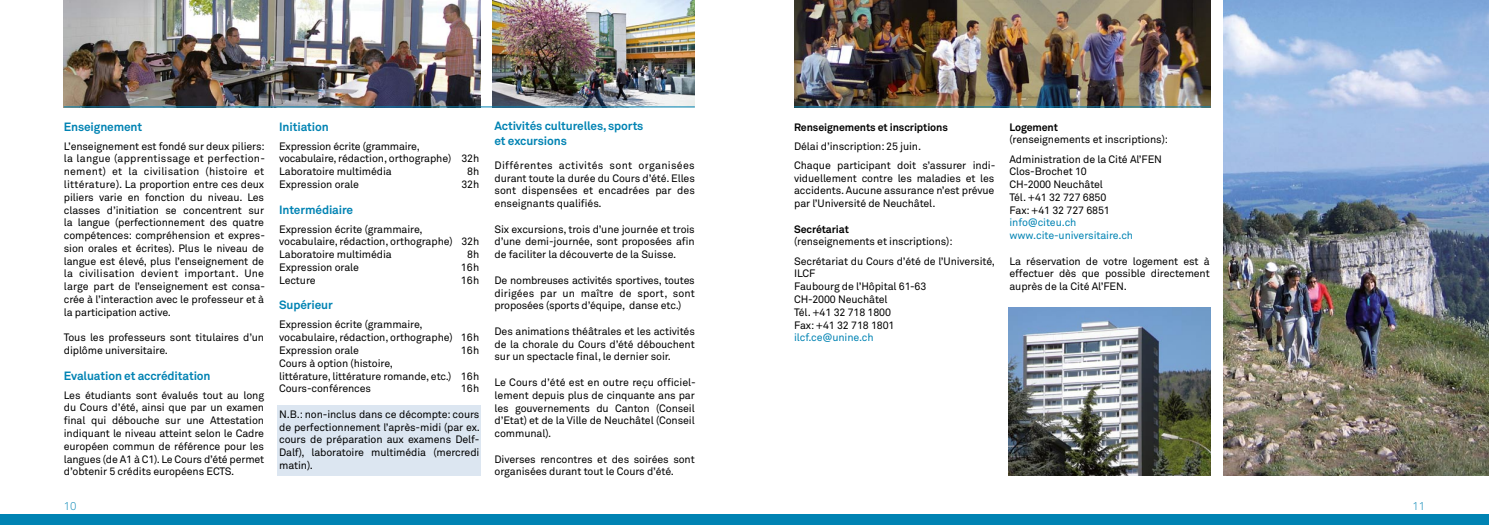
<style>
.page{position:relative;width:1489px;height:525px;background:#fff}
.page>*{position:absolute;margin:0;border:0;box-sizing:border-box;transform-origin:0 0}
.t1{font:700 11.88px/15px "Akkurat";letter-spacing:-.01em;color:#0083b3}
.t2{font:300 11.25px "Akkurat";color:#0083b3}
.t3{font:10.62px/12.8px "Akkurat";letter-spacing:-.01em;color:#000}
.t4{font:10.62px/12.8px "Akkurat";letter-spacing:-.01em;color:#0083b3}
.t5{font:700 10.62px "Akkurat";letter-spacing:-.01em;color:#000}
</style>
<div class="page">
<div style="left:0;top:514px;width:744px;height:10px;background:#0083b3"></div>
<div style="left:744px;top:514px;width:744px;height:10px;background:#0083b3"></div>
<img style="left:1223px;top:0;width:265px;height:475px">
<img style="left:493px;top:0;width:201px;height:106px">
<img style="left:64px;top:0;width:416px;height:106px">
<img style="left:794px;top:0;width:416px;height:106px">
<img style="left:1008px;top:307px;width:202px;height:168px">
<hr style="left:794px;top:106px;width:416px;height:1px;background:#0083b3">
<hr style="left:64px;top:106px;width:630px;height:1px;background:#0083b3">
<div style="left:277px;top:405px;width:204px;height:70px;background:#dce6f1"></div>
<p class="t1" style="left:64px;top:119px;width:80px">Enseignement</p>
<p class="t3" style="left:64px;top:140px;width:203px;text-align:justify">L’enseignement est fondé sur deux piliers: la langue (apprentissage et perfection&shy;nement) et la civilisation (histoire et littérature). La proportion entre ces deux piliers varie en fonction du niveau. Les classes d’initiation se concentrent sur la langue (perfectionnement des quatre compétences: compréhension et expres&shy;sion orales et écrites). Plus le niveau de langue est élevé, plus l’enseignement de la civilisation devient important. Une large part de l’enseignement est consa&shy;crée à l’interaction avec le professeur et à la participation active.</p>
<p class="t3" style="left:64px;top:331px;width:202px">Tous les professeurs sont titulaires d’un diplôme universitaire.</p>
<p class="t1" style="left:64px;top:368px;width:148px">Evaluation et accréditation</p>
<p class="t3" style="left:64px;top:388px;width:202px;text-align:justify">Les étudiants sont évalués tout au long du Cours d’été, ainsi que par un examen final qui débouche sur une Attestation indiquant le niveau atteint selon le Cadre européen commun de référence pour les langues (de A1 à C1). Le Cours d’été permet d’obtenir 5 crédits européens ECTS.</p>
<p class="t1" style="left:279px;top:119px;width:51px">Initiation</p>
<p class="t3" style="left:279px;top:140px;width:202px">Expression écrite (grammaire, vocabulaire, rédaction, orthographe) 32h<br>Laboratoire multimédia</p>
<p class="t3" style="left:467px;top:165px;width:14px">8h</p>
<p class="t3" style="left:279px;top:178px;width:81px">Expression orale</p>
<p class="t3" style="left:461px;top:178px;width:19px">32h</p>
<p class="t1" style="left:279px;top:202px;width:76px">Intermédiaire</p>
<p class="t3" style="left:279px;top:223px;width:202px">Expression écrite (grammaire, vocabulaire, rédaction, orthographe) 32h<br>Laboratoire multimédia</p>
<p class="t3" style="left:467px;top:248px;width:14px">8h</p>
<p class="t3" style="left:279px;top:261px;width:81px">Expression orale</p>
<p class="t3" style="left:461px;top:261px;width:20px">16h</p>
<p class="t3" style="left:279px;top:274px;width:38px">Lecture</p>
<p class="t3" style="left:461px;top:274px;width:20px">16h</p>
<p class="t1" style="left:279px;top:297px;width:55px">Supérieur</p>
<p class="t3" style="left:279px;top:318px;width:202px">Expression écrite (grammaire, vocabulaire, rédaction, orthographe) 16h<br>Expression orale</p>
<p class="t3" style="left:461px;top:344px;width:20px">16h</p>
<p class="t3" style="left:279px;top:357px;width:202px">Cours à option (histoire,<br>littérature, littérature romande, etc.) 16h<br>Cours-conférences</p>
<p class="t3" style="left:461px;top:382px;width:20px">16h</p>
<p class="t3" style="left:279px;top:408px;width:202px;text-align:justify">N.B.: non-inclus dans ce décompte: cours de perfectionnement l’après-midi (par ex. cours de préparation aux examens Delf-Dalf), laboratoire multimédia (mercredi matin).</p>
<p class="t1" style="left:494px;top:118px;width:150px">Activités culturelles, sports et excursions</p>
<p class="t3" style="left:494px;top:159px;width:202px;text-align:justify">Différentes activités sont organisées durant toute la durée du Cours d’été. Elles sont dispensées et encadrées par des enseignants qualifiés.</p>
<p class="t3" style="left:494px;top:223px;width:202px;text-align:justify">Six excursions, trois d’une journée et trois d’une demi-journée, sont proposées afin de faciliter la découverte de la Suisse.</p>
<p class="t3" style="left:494px;top:274px;width:202px;text-align:justify">De nombreuses activités sportives, toutes dirigées par un maître de sport, sont proposées (sports d’équipe, danse etc.)</p>
<p class="t3" style="left:494px;top:325px;width:202px;text-align:justify">Des animations théâtrales et les activités de la chorale du Cours d’été débouchent sur un spectacle final, le dernier soir.</p>
<p class="t3" style="left:494px;top:376px;width:203px;text-align:justify">Le Cours d’été est en outre reçu officiel&shy;lement depuis plus de cinquante ans par les gouvernements du Canton (Conseil d’Etat) et de la Ville de Neuchâtel (Conseil communal).</p>
<p class="t3" style="left:494px;top:452px;width:202px">Diverses rencontres et des soirées sont organisées durant tout le Cours d’été.</p>
<p class="t5" style="left:794px;top:120px;width:155px">Renseignements et inscriptions</p>
<p class="t3" style="left:794px;top:137px;width:203px;line-height:19.1px">Délai d’inscription: 25 juin.<br>Chaque participant doit s’assurer indi-</p>
<p class="t3" style="left:794px;top:172px;width:202px;text-align:justify">viduellement contre les maladies et les accidents. Aucune assurance n’est prévue par l’Université de Neuchâtel.</p>
<p class="t5" style="left:794px;top:222px;width:56px">Secrétariat</p>
<p class="t3" style="left:794px;top:232px;width:202px;line-height:19.1px">(renseignements et inscriptions):<br>Secrétariat du Cours d’été de l’Université,</p>
<p class="t3" style="left:794px;top:267px;width:134px">ILCF<br>Faubourg de l’Hôpital 61-63<br>CH-2000 Neuchâtel<br>Tél. +41 32 718 1800<br>Fax: +41 32 718 1801</p>
<p class="t4" style="left:794px;top:331px;width:81px">ilcf.ce@unine.ch</p>
<p class="t5" style="left:1009px;top:120px;width:50px">Logement</p>
<p class="t3" style="left:1009px;top:130px;width:160px;line-height:19.1px">(renseignements et inscriptions):<br>Administration de la Cité Al’FEN</p>
<p class="t3" style="left:1009px;top:165px;width:102px">Clos-Brochet 10<br>CH-2000 Neuchâtel<br>Tél. +41 32 727 6850<br>Fax: +41 32 727 6851</p>
<p class="t4" style="left:1009px;top:216px;width:125px">info@citeu.ch www.cite-universitaire.ch</p>
<p class="t3" style="left:1009px;top:255px;width:202px;text-align:justify">La réservation de votre logement est à effectuer dès que possible directement auprès de la Cité Al’FEN.</p>
<p class="t2" style="left:64px;top:499px;width:14px">10</p>
<p class="t2" style="left:1412px;top:499px;width:14px">11</p>
</div>
